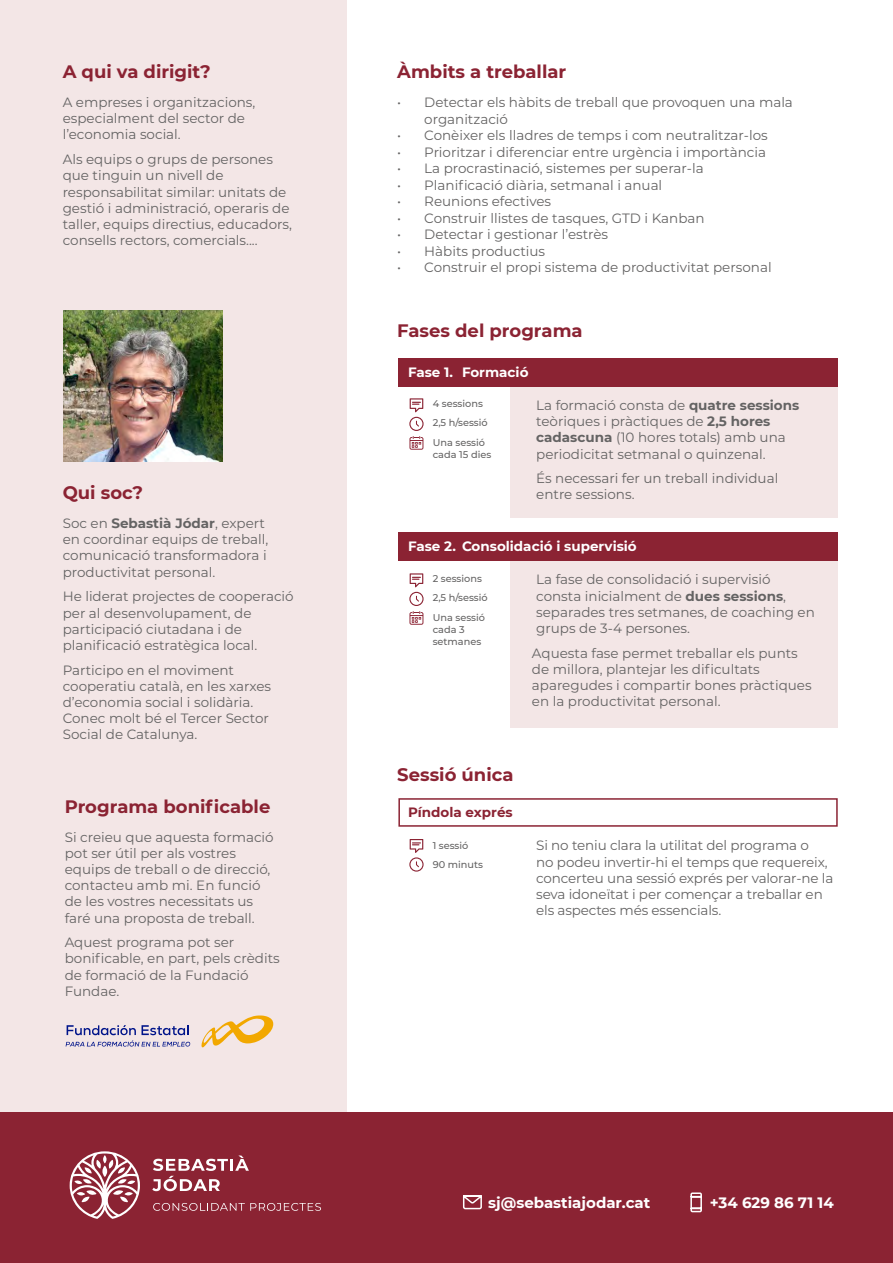
<style>
.page{position:relative;width:893px;height:1263px;background:#fff}
.page>*{position:absolute;margin:0;border:0;box-sizing:border-box;transform-origin:0 0}
.t1{font:700 18px "Montserrat";color:#8b2333}
.t2{font:700 15px "Montserrat";color:#fff}
.t3{font:13.5px/16.2px "Montserrat";color:#646363}
.t4{font:700 13.5px "Montserrat";color:#fff}
.t5{font:700 13.5px "Montserrat";color:#8b2333}
.t6{font:500 9.75px/19.2px "Montserrat";color:#646363}
.s1{font-weight:700}
</style>
<div class="page">
<div style="left:0;top:0;width:347px;height:1112px;background:#f3e6e6"></div>
<div style="left:0;top:1112px;width:893px;height:151px;background:#8b2333"></div>
<svg style="left:70px;top:1151px;width:70px;height:68px"></svg>
<svg style="left:152px;top:1155px;width:97px;height:36px"></svg>
<svg style="left:153px;top:1203px;width:168px;height:8px"></svg>
<svg style="left:463px;top:1195px;width:19px;height:15px"></svg>
<svg style="left:690px;top:1192px;width:12px;height:21px"></svg>
<svg style="left:66px;top:1025px;width:124px;height:21px"></svg>
<svg style="left:201px;top:1015px;width:72px;height:32px"></svg>
<div style="left:398px;top:798px;width:440px;height:29px;border:2px solid #8b2333"></div>
<svg style="left:410px;top:839px;width:13px;height:14px"></svg>
<div style="left:409px;top:857px;width:15px;height:15px;border:1px solid #8b2333;border-radius:50%"></div>
<div style="left:510px;top:358px;width:328px;height:160px;background:#f3e6e6"></div>
<div style="left:510px;top:533px;width:328px;height:195px;background:#f3e6e6"></div>
<div style="left:398px;top:358px;width:440px;height:29px;background:#8b2333"></div>
<div style="left:398px;top:533px;width:440px;height:28px;background:#8b2333"></div>
<svg style="left:410px;top:398px;width:13px;height:14px"></svg>
<svg style="left:409px;top:436px;width:14px;height:14px"></svg>
<div style="left:409px;top:417px;width:15px;height:14px;border:1px solid #8b2333;border-radius:50%"></div>
<svg style="left:410px;top:573px;width:13px;height:14px"></svg>
<svg style="left:409px;top:611px;width:14px;height:14px"></svg>
<div style="left:409px;top:592px;width:15px;height:14px;border:1px solid #8b2333;border-radius:50%"></div>
<img style="left:64px;top:311px;width:158px;height:150px">
<h1 class="t1" style="left:63px;top:59px;width:149px">A qui va dirigit?</h1>
<p class="t3" style="left:63px;top:94px;width:194px">A empreses i organitzacions, especialment del sector de l’economia social.</p>
<p class="t3" style="left:63px;top:151px;width:231px">Als equips o grups de persones que tinguin un nivell de responsabilitat similar: unitats de gestió i administració, operaris de taller, equips directius, educadors, consells rectors, comercials....</p>
<h1 class="t1" style="left:63px;top:480px;width:82px">Qui soc?</h1>
<p class="t3" style="left:63px;top:515px;width:207px">Soc en <span class="s1">Sebastià Jódar</span>, expert en coordinar equips de treball, comunicació transformadora i productivitat personal.</p>
<p class="t3" style="left:63px;top:588px;width:232px">He liderat projectes de cooperació per al desenvolupament, de participació ciutadana i de planificació estratègica local.</p>
<p class="t3" style="left:63px;top:661px;width:210px">Participo en el moviment cooperatiu català, en les xarxes d’economia social i solidària.<br>Conec molt bé el Tercer Sector<br>Social de Catalunya.</p>
<h1 class="t1" style="left:65px;top:793px;width:207px">Programa bonificable</h1>
<p class="t3" style="left:65px;top:828px;width:211px">Si creieu que aquesta formació pot ser útil per als vostres equips de treball o de direcció, contacteu amb mi. En funció de les vostres necessitats us faré una proposta de treball.</p>
<p class="t3" style="left:65px;top:934px;width:217px">Aquest programa pot ser bonificable, en part, pels crèdits de formació de la Fundació<br>Fundae.</p>
<h1 class="t1" style="left:397px;top:59px;width:171px">Àmbits a treballar</h1>
<p class="t3" style="left:424px;top:94px;width:370px;text-indent:-27px">• Detectar els hàbits de treball que provoquen una mala organització</p>
<p class="t3" style="left:397px;top:127px;width:372px">• Conèixer els lladres de temps i com neutralitzar-los</p>
<p class="t3" style="left:397px;top:143px;width:370px">• Prioritzar i diferenciar entre urgència i importància</p>
<p class="t3" style="left:397px;top:160px;width:308px">• La procrastinació, sistemes per superar-la</p>
<p class="t3" style="left:397px;top:176px;width:266px">• Planificació diària, setmanal i anual</p>
<p class="t3" style="left:397px;top:193px;width:155px">• Reunions efectives</p>
<p class="t3" style="left:397px;top:209px;width:309px">• Construir llistes de tasques, GTD i Kanban</p>
<p class="t3" style="left:397px;top:226px;width:212px">• Detectar i gestionar l’estrès</p>
<p class="t3" style="left:397px;top:242px;width:149px">• Hàbits productius</p>
<p class="t3" style="left:397px;top:259px;width:376px">• Construir el propi sistema de productivitat personal</p>
<h1 class="t1" style="left:397px;top:318px;width:187px">Fases del programa</h1>
<p class="t4" style="left:408px;top:362px;width:122px">Fase 1. Formació</p>
<p class="t6" style="left:433px;top:394px;width:57px">4 sessions<br>2,5 h/sessió<br>Una sessió</p>
<p class="t6" style="left:433px;top:444px;width:60px">cada 15 dies</p>
<p class="t3" style="left:536px;top:397px;width:265px">La formació consta de <span class="s1">quatre sessions </span>teòriques i pràctiques de <span class="s1">2,5 hores cadascuna</span> (10 hores totals) amb una periodicitat setmanal o quinzenal.</p>
<p class="t3" style="left:536px;top:470px;width:244px">És necessari fer un treball individual entre sessions.</p>
<p class="t4" style="left:408px;top:537px;width:230px">Fase 2. Consolidació i supervisió</p>
<p class="t6" style="left:433px;top:569px;width:57px">2 sessions<br>2,5 h/sessió<br>Una sessió</p>
<p class="t6" style="left:433px;top:623px;width:50px;line-height:12px">cada 3 setmanes</p>
<p class="t3" style="left:536px;top:571px;width:280px">La fase de consolidació i supervisió consta inicialment de <span class="s1">dues sessions</span>, separades tres setmanes, de coaching en grups de 3-4 persones.</p>
<p class="t3" style="left:532px;top:644px;width:281px">Aquesta fase permet treballar els punts de millora, plantejar les dificultats aparegudes i compartir bones pràctiques en la productivitat personal.</p>
<h1 class="t1" style="left:397px;top:761px;width:118px">Sessió única</h1>
<p class="t5" style="left:408px;top:802px;width:106px">Píndola exprés</p>
<p class="t6" style="left:433px;top:835px;width:52px">1 sessió<br>90 minuts</p>
<p class="t3" style="left:536px;top:837px;width:299px">Si no teniu clara la utilitat del programa o<br>no podeu invertir-hi el temps que requereix, concerteu una sessió exprés per valorar-ne la seva idoneïtat i per començar a treballar en els aspectes més essencials.</p>
<p class="t2" style="left:488px;top:1191px;width:164px">sj@sebastiajodar.cat</p>
<p class="t2" style="left:710px;top:1191px;width:125px">+34 629 86 71 14</p>
</div>
